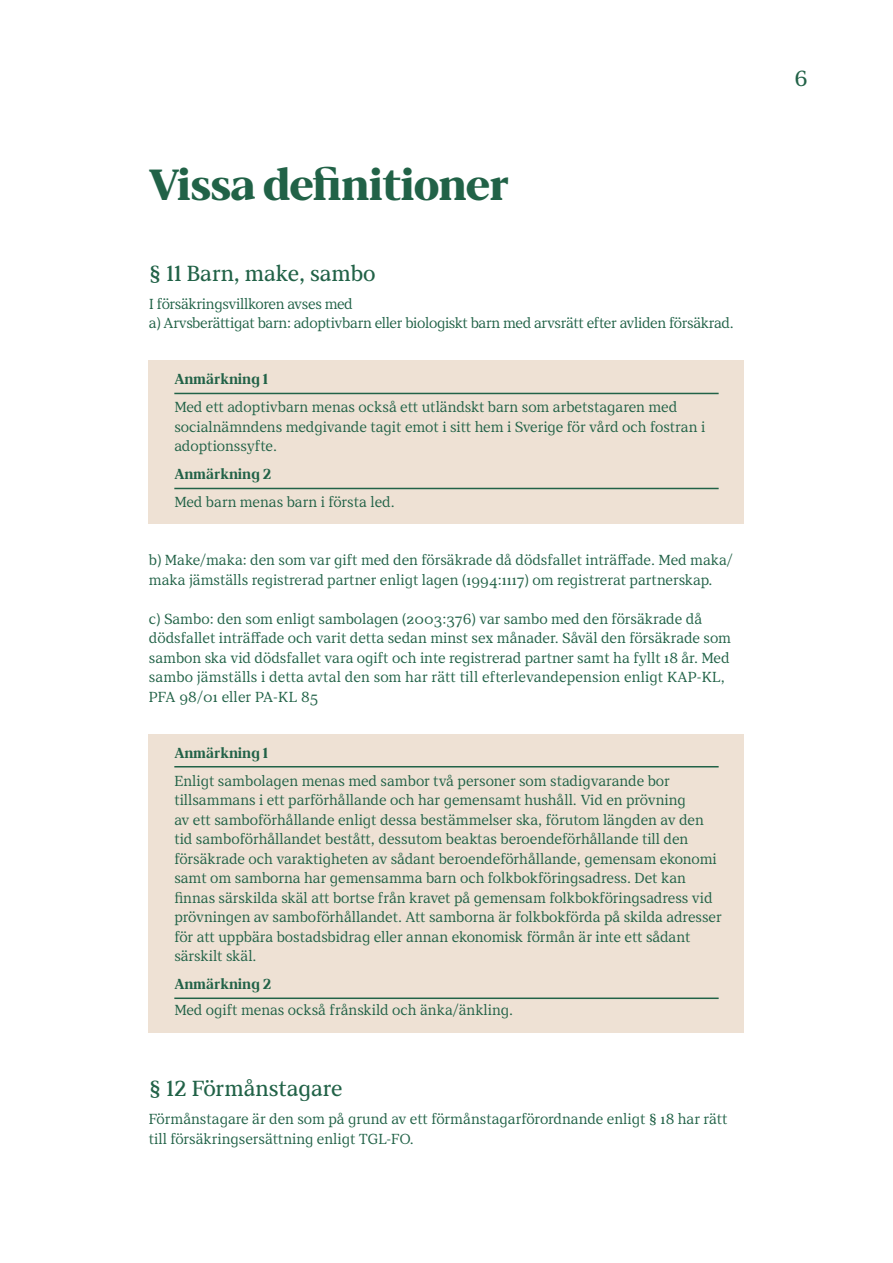
<style>
.page{position:relative;width:893px;height:1263px;background:#fff}
.page>*{position:absolute;margin:0;border:0;box-sizing:border-box;transform-origin:0 0}
.Rubrik_2_30_34__Disp{font:900 45px "KPA Display";color:#216247}
.Rubrik_4_15_17_Regul{font:22.5px "KPA";color:#216247}
.Tabell-Text_3_indrag{font:15px/19.5px "KPA";color:#216247}
.Brödtext_nytt_stycke{font:15px/19.5px "KPA";color:#216247}
.Brödtext_10_13{font:15px "KPA";letter-spacing:-.02em;color:#216247}
.Brödtext_10_13-2{font:15px/19.5px "KPA";color:#216247}
.Tabell-Rubrik_1_indr{font:700 15px "KPA";color:#216247}
</style>
<div class="page">
<div style="left:149px;top:360px;width:595px;height:164px;background:#eee1d4"></div>
<hr style="left:174px;top:393px;width:545px;height:1px;background:#216247">
<hr style="left:174px;top:488px;width:545px;height:1px;background:#216247">
<div style="left:149px;top:734px;width:595px;height:298px;background:#eee1d4"></div>
<hr style="left:174px;top:766px;width:545px;height:1px;background:#216247">
<hr style="left:174px;top:997px;width:545px;height:2px;background:#216247">
<p class="Rubrik_2_30_34__Disp" style="left:149px;top:158px;width:361px">Vissa definitioner</p>
<p class="Rubrik_4_15_17_Regul" style="left:149px;top:260px;width:228px">§ 11 Barn, make, sambo</p>
<p class="Brödtext_10_13" style="left:149px;top:295px;width:205px">I försäkringsvillkoren avses med</p>
<p class="Brödtext_10_13" style="left:149px;top:314px;width:586px">a) Arvsberättigat barn: adoptivbarn eller biologiskt barn med arvsrätt efter avliden försäkrad.</p>
<p class="Tabell-Rubrik_1_indr" style="left:174px;top:370px;width:95px">Anmärkning 1</p>
<p class="Tabell-Text_3_indrag" style="left:174px;top:397px;width:532px">Med ett adoptivbarn menas också ett utländskt barn som arbetstagaren med socialnämndens medgivande tagit emot i sitt hem i Sverige för vård och fostran i adoptionssyfte.</p>
<p class="Tabell-Rubrik_1_indr" style="left:174px;top:465px;width:99px">Anmärkning 2</p>
<p class="Tabell-Text_3_indrag" style="left:174px;top:492px;width:222px">Med barn menas barn i första led.</p>
<p class="Brödtext_nytt_stycke" style="left:149px;top:550px;width:585px">b) Make/maka: den som var gift med den försäkrade då dödsfallet inträffade. Med maka/ maka jämställs registrerad partner enligt lagen (1994:1117) om registrerat partnerskap.</p>
<p class="Brödtext_nytt_stycke" style="left:149px;top:608px;width:584px">c) Sambo: den som enligt sambolagen (2003:376) var sambo med den försäkrade då dödsfallet inträffade och varit detta sedan minst sex månader. Såväl den försäkrade som sambon ska vid dödsfallet vara ogift och inte registrerad partner samt ha fyllt 18 år. Med sambo jämställs i detta avtal den som har rätt till efterlevandepension enligt KAP-KL, PFA 98/01 eller PA-KL 85</p>
<p class="Tabell-Rubrik_1_indr" style="left:174px;top:744px;width:95px">Anmärkning 1</p>
<p class="Tabell-Text_3_indrag" style="left:174px;top:770px;width:549px">Enligt sambolagen menas med sambor två personer som stadigvarande bor tillsammans i ett parförhållande och har gemensamt hushåll. Vid en prövning<br>av ett samboförhållande enligt dessa bestämmelser ska, förutom längden av den tid samboförhållandet bestått, dessutom beaktas beroendeförhållande till den försäkrade och varaktigheten av sådant beroendeförhållande, gemensam ekonomi samt om samborna har gemensamma barn och folkbokföringsadress. Det kan finnas särskilda skäl att bortse från kravet på gemensam folkbokföringsadress vid prövningen av samboförhållandet. Att samborna är folkbokförda på skilda adresser för att uppbära bostadsbidrag eller annan ekonomisk förmån är inte ett sådant särskilt skäl.</p>
<p class="Tabell-Rubrik_1_indr" style="left:174px;top:975px;width:99px">Anmärkning 2</p>
<p class="Tabell-Text_3_indrag" style="left:174px;top:1000px;width:340px">Med ogift menas också frånskild och änka/änkling.</p>
<p class="Rubrik_4_15_17_Regul" style="left:149px;top:1075px;width:195px">§ 12 Förmånstagare</p>
<p class="Brödtext_10_13-2" style="left:149px;top:1109px;width:580px">Förmånstagare är den som på grund av ett förmånstagarförordnande enligt § 18 har rätt till försäkringsersättning enligt TGL-FO.</p>
<h2 class="Rubrik_4_15_17_Regul" style="left:794px;top:65px;width:15px">6</h2>
</div>
